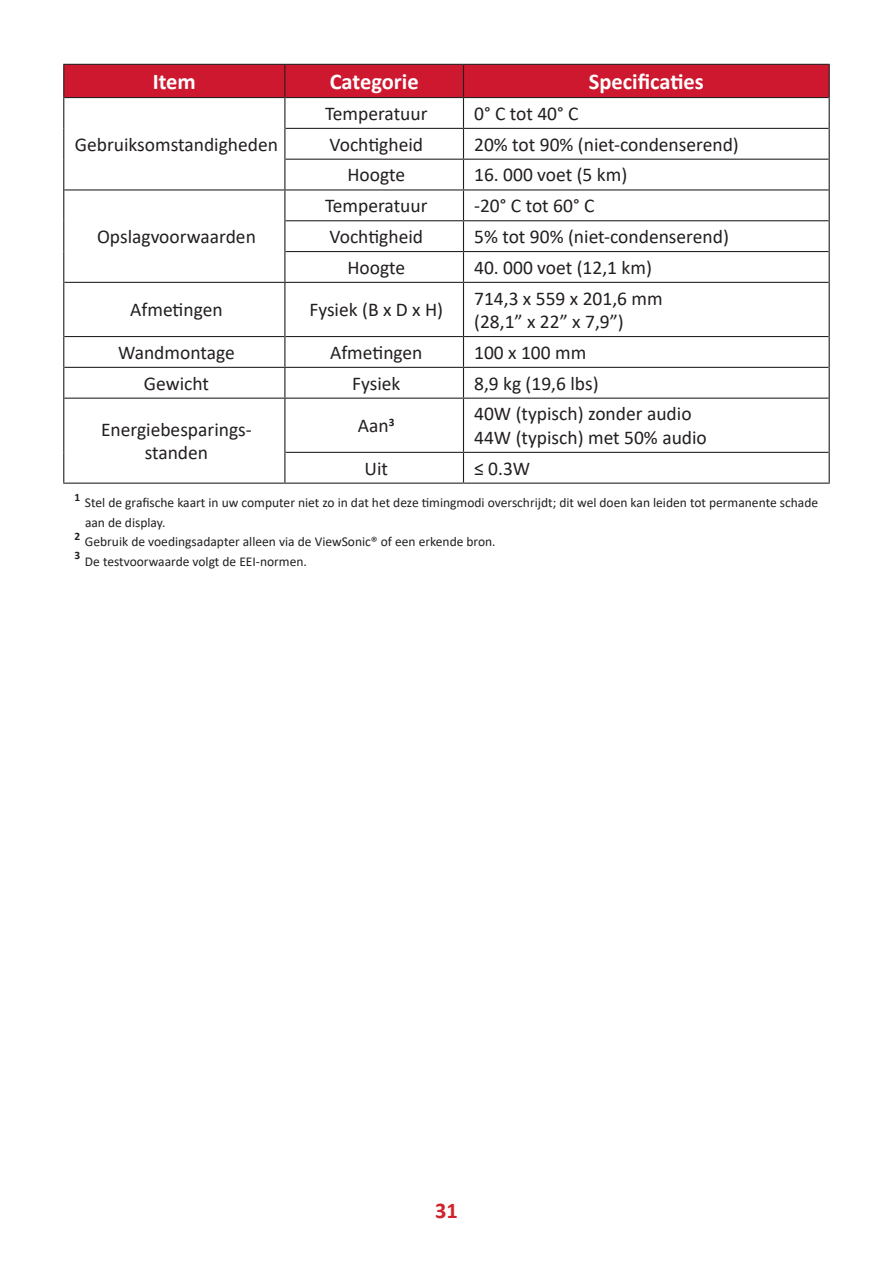
<style>
.page{position:relative;width:893px;height:1263px;background:#fff}
.page>*{position:absolute;margin:0;border:0;box-sizing:border-box;transform-origin:0 0}
.t1{font:700 22.5px "Calibri";color:#fff}
.t2{font:700 22.5px "Calibri";color:#d1232a}
.t3{font:19.5px/23.4px "Calibri";color:#231f20}
.t4{font:13.5px/19.5px "Calibri";color:#231f20}
.t5{font:700 11.4px "Calibri";color:#231f20}
</style>
<div class="page">
<div style="left:64px;top:65px;width:765px;height:32px;background:#ce182f"></div>
<hr style="left:63px;top:483px;width:222px;height:1px;background:#231f20">
<hr style="left:463px;top:64px;width:367px;height:1px;background:#231f20">
<hr style="left:64px;top:97px;width:220px;height:1px;background:#231f20">
<hr style="left:285px;top:97px;width:178px;height:1px;background:#231f20">
<hr style="left:464px;top:97px;width:365px;height:1px;background:#231f20">
<hr style="left:829px;top:65px;width:1px;height:33px;background:#231f20">
<hr style="left:64px;top:336px;width:220px;height:1px;background:#231f20">
<hr style="left:285px;top:336px;width:178px;height:1px;background:#231f20">
<hr style="left:464px;top:336px;width:365px;height:1px;background:#231f20">
<hr style="left:829px;top:452px;width:1px;height:31px;background:#231f20">
<hr style="left:463px;top:483px;width:367px;height:1px;background:#231f20">
<hr style="left:63px;top:64px;width:222px;height:1px;background:#231f20">
<hr style="left:63px;top:65px;width:1px;height:33px;background:#231f20">
<hr style="left:285px;top:64px;width:178px;height:1px;background:#231f20">
<hr style="left:285px;top:483px;width:178px;height:1px;background:#231f20">
<hr style="left:284px;top:65px;width:1px;height:33px;background:#231f20">
<hr style="left:463px;top:65px;width:1px;height:33px;background:#231f20">
<hr style="left:284px;top:98px;width:1px;height:30px;background:#231f20">
<hr style="left:463px;top:98px;width:1px;height:30px;background:#231f20">
<hr style="left:463px;top:129px;width:1px;height:30px;background:#231f20">
<svg style="left:463px;top:160px;width:1px;height:29px"></svg>
<hr style="left:284px;top:190px;width:1px;height:31px;background:#231f20">
<hr style="left:463px;top:190px;width:1px;height:30px;background:#231f20">
<hr style="left:463px;top:221px;width:1px;height:30px;background:#231f20">
<hr style="left:463px;top:252px;width:1px;height:30px;background:#231f20">
<hr style="left:284px;top:283px;width:1px;height:54px;background:#231f20">
<hr style="left:463px;top:283px;width:1px;height:54px;background:#231f20">
<hr style="left:284px;top:337px;width:1px;height:30px;background:#231f20">
<hr style="left:463px;top:337px;width:1px;height:30px;background:#231f20">
<hr style="left:284px;top:368px;width:1px;height:30px;background:#231f20">
<hr style="left:463px;top:368px;width:1px;height:30px;background:#231f20">
<hr style="left:829px;top:367px;width:1px;height:31px;background:#231f20">
<hr style="left:284px;top:399px;width:1px;height:53px;background:#231f20">
<hr style="left:463px;top:399px;width:1px;height:53px;background:#231f20">
<hr style="left:829px;top:398px;width:1px;height:54px;background:#231f20">
<hr style="left:284px;top:452px;width:1px;height:31px;background:#231f20">
<hr style="left:463px;top:453px;width:1px;height:30px;background:#231f20">
<hr style="left:63px;top:98px;width:1px;height:30px;background:#231f20">
<hr style="left:63px;top:128px;width:1px;height:31px;background:#231f20">
<hr style="left:63px;top:159px;width:1px;height:31px;background:#231f20">
<hr style="left:829px;top:98px;width:1px;height:30px;background:#231f20">
<hr style="left:285px;top:128px;width:178px;height:1px;background:#231f20">
<hr style="left:463px;top:128px;width:366px;height:1px;background:#231f20">
<hr style="left:284px;top:128px;width:1px;height:31px;background:#231f20">
<hr style="left:829px;top:128px;width:1px;height:31px;background:#231f20">
<hr style="left:285px;top:159px;width:178px;height:1px;background:#231f20">
<hr style="left:463px;top:159px;width:366px;height:1px;background:#231f20">
<hr style="left:284px;top:159px;width:1px;height:30px;background:#231f20">
<hr style="left:829px;top:159px;width:1px;height:31px;background:#231f20">
<hr style="left:64px;top:189px;width:221px;height:1px;background:#231f20">
<hr style="left:63px;top:190px;width:1px;height:31px;background:#231f20">
<hr style="left:63px;top:221px;width:1px;height:31px;background:#231f20">
<hr style="left:63px;top:252px;width:1px;height:30px;background:#231f20">
<hr style="left:285px;top:189px;width:178px;height:1px;background:#231f20">
<hr style="left:463px;top:189px;width:366px;height:1px;background:#231f20">
<hr style="left:829px;top:190px;width:1px;height:31px;background:#231f20">
<hr style="left:285px;top:220px;width:178px;height:1px;background:#231f20">
<hr style="left:463px;top:220px;width:366px;height:1px;background:#231f20">
<hr style="left:284px;top:221px;width:1px;height:31px;background:#231f20">
<hr style="left:829px;top:221px;width:1px;height:31px;background:#231f20">
<hr style="left:285px;top:251px;width:178px;height:1px;background:#231f20">
<hr style="left:463px;top:251px;width:366px;height:1px;background:#231f20">
<hr style="left:284px;top:252px;width:1px;height:30px;background:#231f20">
<hr style="left:829px;top:252px;width:1px;height:30px;background:#231f20">
<hr style="left:64px;top:282px;width:221px;height:1px;background:#231f20">
<hr style="left:285px;top:282px;width:178px;height:1px;background:#231f20">
<hr style="left:463px;top:282px;width:366px;height:1px;background:#231f20">
<hr style="left:63px;top:282px;width:1px;height:55px;background:#231f20">
<hr style="left:829px;top:282px;width:1px;height:55px;background:#231f20">
<hr style="left:63px;top:337px;width:1px;height:30px;background:#231f20">
<hr style="left:829px;top:337px;width:1px;height:30px;background:#231f20">
<hr style="left:64px;top:367px;width:221px;height:1px;background:#231f20">
<hr style="left:285px;top:367px;width:178px;height:1px;background:#231f20">
<hr style="left:463px;top:367px;width:366px;height:1px;background:#231f20">
<hr style="left:63px;top:367px;width:1px;height:31px;background:#231f20">
<hr style="left:64px;top:398px;width:221px;height:1px;background:#231f20">
<hr style="left:63px;top:398px;width:1px;height:54px;background:#231f20">
<hr style="left:63px;top:452px;width:1px;height:31px;background:#231f20">
<hr style="left:285px;top:398px;width:178px;height:1px;background:#231f20">
<hr style="left:463px;top:398px;width:366px;height:1px;background:#231f20">
<hr style="left:285px;top:452px;width:178px;height:1px;background:#231f20">
<hr style="left:463px;top:452px;width:366px;height:1px;background:#231f20">
<p class="t1" style="left:153px;top:66px;width:45px">Item</p>
<p class="t1" style="left:330px;top:66px;width:91px">Categorie</p>
<p class="t1" style="left:589px;top:66px;width:117px">Specificaties</p>
<p class="t3" style="left:75px;top:132px;width:205px">Gebruiksomstandigheden</p>
<p class="t3" style="left:97px;top:224px;width:160px">Opslagvoorwaarden</p>
<p class="t3" style="left:325px;top:101px;width:104px">Temperatuur</p>
<p class="t3" style="left:474px;top:101px;width:106px">0° C tot 40° C</p>
<p class="t3" style="left:330px;top:132px;width:95px">Vochtigheid</p>
<p class="t3" style="left:474px;top:132px;width:266px">20% tot 90% (niet-condenserend)</p>
<p class="t3" style="left:347px;top:163px;width:59px">Hoogte</p>
<p class="t3" style="left:474px;top:163px;width:155px">16. 000 voet (5 km)</p>
<p class="t3" style="left:325px;top:194px;width:104px">Temperatuur</p>
<p class="t3" style="left:474px;top:194px;width:122px">-20° C tot 60° C</p>
<p class="t3" style="left:330px;top:224px;width:95px">Vochtigheid</p>
<p class="t3" style="left:474px;top:224px;width:256px">5% tot 90% (niet-condenserend)</p>
<p class="t3" style="left:347px;top:255px;width:59px">Hoogte</p>
<p class="t3" style="left:474px;top:255px;width:179px">40. 000 voet (12,1 km)</p>
<p class="t3" style="left:130px;top:298px;width:94px">Afmetingen</p>
<p class="t3" style="left:309px;top:298px;width:135px">Fysiek (B x D x H)</p>
<p class="t3" style="left:474px;top:286px;width:190px">714,3 x 559 x 201,6 mm (28,1” x 22” x 7,9”)</p>
<p class="t3" style="left:118px;top:340px;width:118px">Wandmontage</p>
<p class="t3" style="left:330px;top:340px;width:94px">Afmetingen</p>
<p class="t3" style="left:474px;top:340px;width:114px">100 x 100 mm</p>
<p class="t3" style="left:144px;top:371px;width:67px">Gewicht</p>
<p class="t3" style="left:352px;top:371px;width:50px">Fysiek</p>
<p class="t3" style="left:474px;top:371px;width:126px">8,9 kg (19,6 lbs)</p>
<p class="t3" style="left:101px;top:417px;width:152px;text-align:center">Energiebesparings&shy;standen</p>
<p class="t3" style="left:358px;top:413px;width:38px">Aan<sup>3</sup></p>
<p class="t3" style="left:474px;top:402px;width:234px">40W (typisch) zonder audio<br>44W (typisch) met 50% audio</p>
<p class="t3" style="left:365px;top:456px;width:25px">Uit</p>
<p class="t3" style="left:474px;top:456px;width:58px">≤ 0.3W</p>
<p class="t5" style="left:74px;top:489px;width:7px">1</p>
<p class="t4" style="left:85px;top:493px;width:735px">Stel de grafische kaart in uw computer niet zo in dat het deze timingmodi overschrijdt; dit wel doen kan leiden tot permanente schade aan de display.</p>
<p class="t5" style="left:74px;top:528px;width:7px">2</p>
<p class="t4" style="left:85px;top:532px;width:412px">Gebruik de voedingsadapter alleen via de ViewSonic® of een erkende bron.</p>
<p class="t5" style="left:74px;top:547px;width:7px">3</p>
<p class="t4" style="left:85px;top:551px;width:224px">De testvoorwaarde volgt de EEI-normen.</p>
<p class="t2" style="left:435px;top:1194px;width:24px">31</p>
</div>
